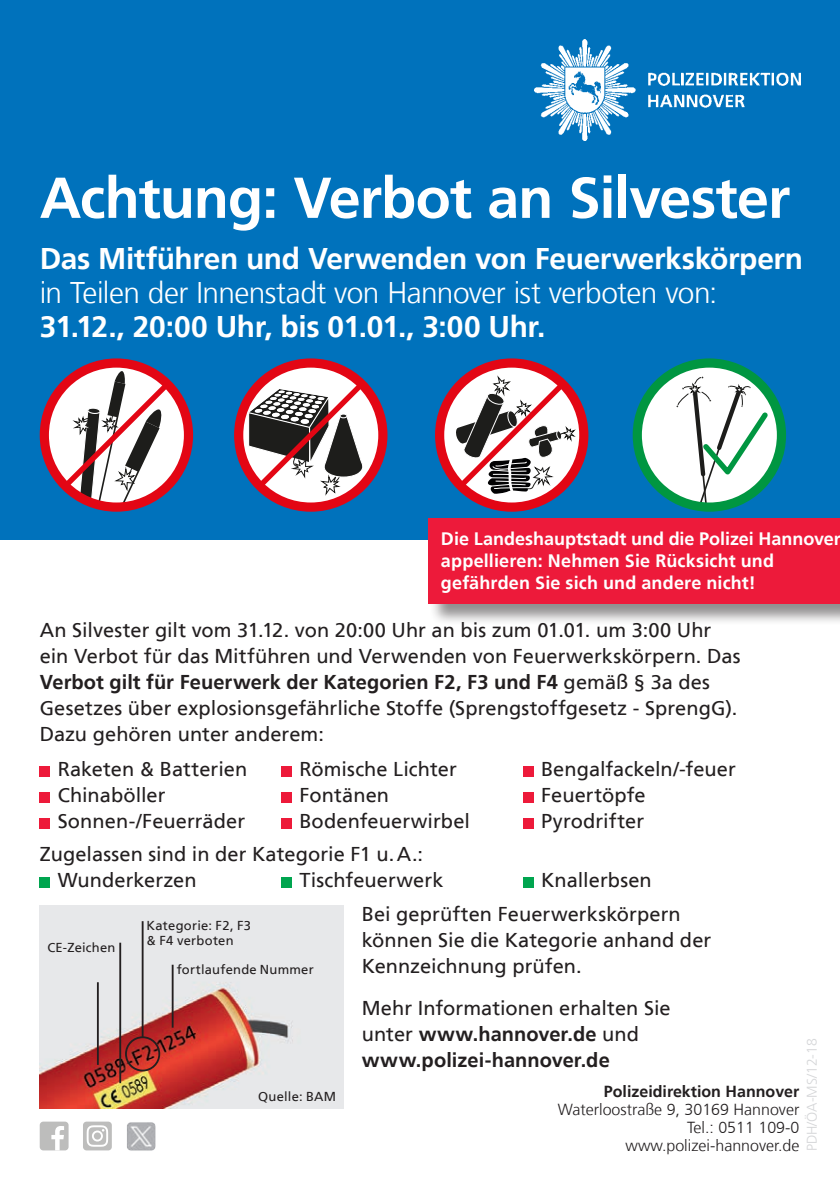
<style>
.page{position:relative;width:840px;height:1191px;background:#fff}
.page>*{position:absolute;margin:0;border:0;box-sizing:border-box;transform-origin:0 0}
.t1{font:700 57.6px "NDS Frutiger";letter-spacing:-.02em;color:#fff}
.t2{font:300 29.8px/34.2px "NDS Frutiger";letter-spacing:-.02em;color:#fff}
.t3{font:700 29.8px "NDS Frutiger";letter-spacing:-.015em;color:#fff}
.t4{font:20px/26px "NDS Frutiger";letter-spacing:.005em;color:#231f20}
.t5{font:700 20px/26px "NDS Frutiger";letter-spacing:.005em;color:#231f20}
.Fließtext_12pt{font:700 18px/22px "NDS Frutiger";letter-spacing:.005em;color:#fff}
.Fließtext{font:300 16px "NDS Frutiger";color:#231f20}
.Fließtext-2{font:700 16px "NDS Frutiger";color:#231f20}
.t6{font:300 14px "NDS Frutiger";color:#d5d6d8}
.t7{font:13px "NDS Frutiger";letter-spacing:.02em;color:#231f20}
.s1{font-weight:700}
.s2{font-weight:400}
</style>
<div class="page">
<div style="left:0;top:0;width:839px;height:540px;background:#0072bc"></div>
<img style="left:534px;top:40px;width:265px;height:101px">
<svg style="left:40px;top:358px;width:153px;height:154px"></svg>
<svg style="left:234px;top:358px;width:153px;height:154px"></svg>
<svg style="left:435px;top:358px;width:153px;height:154px"></svg>
<svg style="left:632px;top:358px;width:153px;height:154px"></svg>
<div style="left:40px;top:766px;width:10px;height:10px;background:#ed1a3a"></div>
<div style="left:40px;top:792px;width:10px;height:10px;background:#ed1a3a"></div>
<div style="left:40px;top:818px;width:10px;height:10px;background:#ed1a3a"></div>
<div style="left:281px;top:766px;width:10px;height:10px;background:#ed1a3a"></div>
<div style="left:281px;top:792px;width:10px;height:10px;background:#ed1a3a"></div>
<div style="left:281px;top:818px;width:10px;height:10px;background:#ed1a3a"></div>
<div style="left:522px;top:766px;width:11px;height:10px;background:#ed1a3a"></div>
<div style="left:522px;top:792px;width:11px;height:10px;background:#ed1a3a"></div>
<div style="left:522px;top:818px;width:11px;height:10px;background:#ed1a3a"></div>
<div style="left:40px;top:877px;width:10px;height:10px;background:#00a54f"></div>
<div style="left:281px;top:877px;width:10px;height:10px;background:#00a54f"></div>
<div style="left:522px;top:877px;width:11px;height:10px;background:#00a54f"></div>
<img style="left:40px;top:906px;width:303px;height:202px">
<div style="left:125px;top:1036px;width:35px;height:35px;border:2px solid #231f20;border-radius:50%"></div>
<hr style="left:142px;top:921px;width:1px;height:116px;background:#231f20">
<hr style="left:97px;top:982px;width:2px;height:82px;background:#231f20">
<hr style="left:119px;top:942px;width:2px;height:141px;background:#231f20">
<hr style="left:172px;top:964px;width:1px;height:63px;background:#231f20">
<div style="left:428px;top:519px;width:411px;height:107px;background:#231f20;opacity:.5"></div>
<div style="left:428px;top:519px;width:411px;height:85px;background:#ed1a3a"></div>
<div style="left:40px;top:1121px;width:28px;height:29px;background:#bdbdbc;border-radius:4px"></div>
<svg style="left:51px;top:1126px;width:13px;height:24px"></svg>
<div style="left:83px;top:1121px;width:29px;height:29px;background:#bdbdbc;border-radius:4px"></div>
<svg style="left:87px;top:1125px;width:21px;height:21px"></svg>
<img style="left:127px;top:1122px;width:29px;height:29px">
<p class="t1" style="left:40px;top:164px;width:751px">Achtung: Verbot an Silvester</p>
<p class="t2" style="left:40px;top:242px;width:764px"><span class="s1">Das Mitführen und Verwenden von Feuerwerkskörpern </span>in Teilen der Innenstadt von Hannover ist verboten von:</p>
<p class="t3" style="left:40px;top:309px;width:507px">31.12., 20:00 Uhr, bis 01.01., 3:00 Uhr.</p>
<p class="Fließtext_12pt" style="left:441px;top:528px;width:401px">Die Landeshauptstadt und die Polizei Hannover appellieren: Nehmen Sie Rücksicht und gefährden Sie sich und andere nicht!</p>
<p class="t4" style="left:40px;top:617px;width:702px">An Silvester gilt vom 31.12. von 20:00 Uhr an bis zum 01.01. um 3:00 Uhr ein Verbot für das Mitführen und Verwenden von Feuerwerkskörpern. Das <span class="s1">Verbot gilt für Feuerwerk der Kategorien F2, F3 und F4</span> gemäß § 3a des Gesetzes über explosionsgefährliche Stoffe (Sprengstoffgesetz - SprengG).<br>Dazu gehören unter anderem:</p>
<p class="t4" style="left:58px;top:756px;width:191px">Raketen &amp; Batterien</p>
<p class="t4" style="left:58px;top:782px;width:109px">Chinaböller</p>
<p class="t4" style="left:58px;top:808px;width:189px">Sonnen-/Feuerräder</p>
<p class="t4" style="left:299px;top:756px;width:159px">Römische Lichter</p>
<p class="t4" style="left:299px;top:782px;width:91px">Fontänen</p>
<p class="t4" style="left:299px;top:808px;width:172px">Bodenfeuerwirbel</p>
<p class="t4" style="left:540px;top:756px;width:196px">Bengalfackeln/-feuer</p>
<p class="t4" style="left:540px;top:782px;width:106px">Feuertöpfe</p>
<p class="t4" style="left:540px;top:808px;width:105px">Pyrodrifter</p>
<p class="t4" style="left:40px;top:841px;width:385px">Zugelassen sind in der Kategorie F1 u.A.:</p>
<p class="t4" style="left:58px;top:867px;width:140px">Wunderkerzen</p>
<p class="t4" style="left:299px;top:867px;width:145px">Tischfeuerwerk</p>
<p class="t4" style="left:540px;top:867px;width:112px">Knallerbsen</p>
<p class="t4" style="left:361px;top:901px;width:351px">Bei geprüften Feuerwerkskörpern können Sie die Kategorie anhand der<br>Kennzeichnung prüfen.</p>
<p class="t5" style="left:361px;top:995px;width:310px"><span class="s2">Mehr Informationen erhalten Sie unter</span> www.hannover.de <span class="s2">und </span>www.polizei-hannover.de</p>
<p class="t7" style="left:258px;top:1089px;width:79px">Quelle: BAM</p>
<p class="t7" style="left:146px;top:918px;width:106px">Kategorie: F2, F3</p>
<p class="t7" style="left:146px;top:933px;width:88px">&amp; F4 verboten</p>
<p class="t7" style="left:47px;top:940px;width:70px">CE-Zeichen</p>
<p class="t7" style="left:177px;top:962px;width:138px">fortlaufende Nummer</p>
<p class="t6" style="left:803px;top:1151px;width:114px;rotate:-90deg">PDH/ÖA-MS/12-18</p>
<p class="Fließtext-2" style="left:603px;top:1082px;width:197px">Polizeidirektion Hannover</p>
<p class="Fließtext" style="left:557px;top:1100px;width:243px">Waterloostraße 9, 30169 Hannover</p>
<p class="Fließtext" style="left:686px;top:1118px;width:114px">Tel.: 0511 109-0</p>
<p class="Fließtext" style="left:625px;top:1136px;width:175px">www.polizei-hannover.de</p>
</div>
